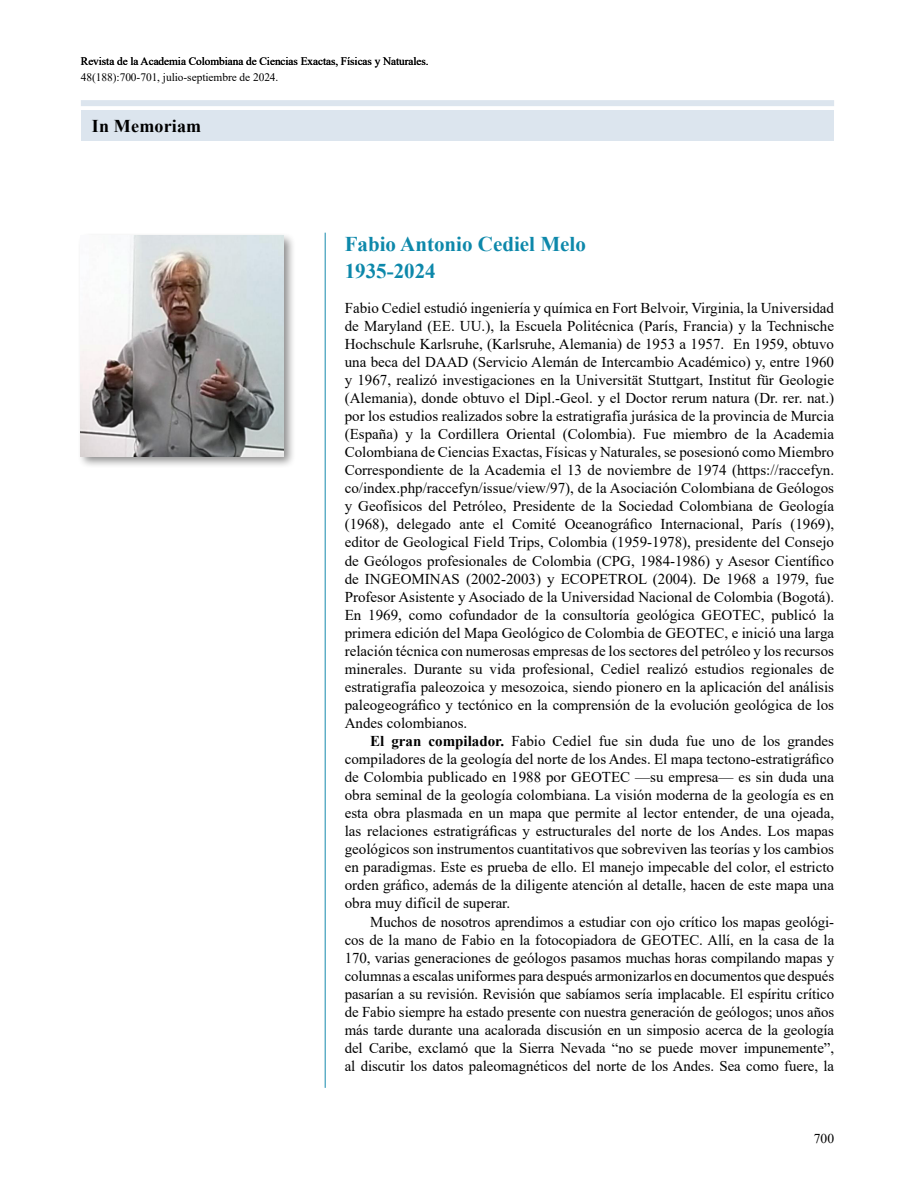
<style>
.page{position:relative;width:915px;height:1191px;background:#fff}
.page>*{position:absolute;margin:0;border:0;box-sizing:border-box;transform-origin:0 0}
.t1{font:700 21px/27px "Times New Roman";color:#0d88aa}
.t2{font:700 18px "Times New Roman";letter-spacing:.01em;color:#000}
.t3{font:15px/18px "Times New Roman";color:#000;text-align:justify}
.t4{font:13.5px "Times New Roman";color:#000}
.t5{font:11.4px/15.3px "Times New Roman";letter-spacing:-.005em;color:#000}
.s1{font-weight:700}
</style>
<div class="page">
<div style="left:81px;top:100px;width:752px;height:6px;background:#dce5ee"></div>
<div style="left:81px;top:111px;width:752px;height:30px;background:#dce5ee"></div>
<div style="left:77px;top:232px;width:219px;height:237px;background:#000;opacity:.45"></div>
<img style="left:81px;top:236px;width:203px;height:220px">
<hr style="left:325px;top:233px;width:1px;height:854px;background:#1589ac">
<p class="t5" style="left:81px;top:53px;width:349px">Revista de la Academia Colombiana de Ciencias Exactas, Físicas y Naturales.<br>48(188):700-701, julio-septiembre de 2024.</p>
<p class="t2" style="left:92px;top:113px;width:111px">In Memoriam</p>
<h1 class="t1" style="left:344px;top:230px;width:242px">Fabio Antonio Cediel Melo<br>1935-2024</h1>
<p class="t3" style="left:344px;top:299px;width:491px">Fabio Cediel estudió ingeniería y química en Fort Belvoir, Virginia, la Universidad de Maryland (EE. UU.), la Escuela Politécnica (París, Francia) y la Technische Hochschule Karlsruhe, (Karlsruhe, Alemania) de 1953 a 1957. En 1959, obtuvo una beca del DAAD (Servicio Alemán de Intercambio Académico) y, entre 1960 y 1967, realizó investigaciones en la Universität Stuttgart, Institut für Geologie (Alemania), donde obtuvo el Dipl.-Geol. y el Doctor rerum natura (Dr. rer. nat.) por los estudios realizados sobre la estratigrafía jurásica de la provincia de Murcia (España) y la Cordillera Oriental (Colombia). Fue miembro de la Academia Colombiana de Ciencias Exactas, Físicas y Naturales, se posesionó como Miembro Correspondiente de la Academia el 13 de noviembre de 1974 (https://raccefyn. co/index.php/raccefyn/issue/view/97), de la Asociación Colombiana de Geólogos y Geofísicos del Petróleo, Presidente de la Sociedad Colombiana de Geología (1968), delegado ante el Comité Oceanográfico Internacional, París (1969), editor de Geological Field Trips, Colombia (1959-1978), presidente del Consejo de Geólogos profesionales de Colombia (CPG, 1984-1986) y Asesor Científico de INGEOMINAS (2002-2003) y ECOPETROL (2004). De 1968 a 1979, fue Profesor Asistente y Asociado de la Universidad Nacional de Colombia (Bogotá).<br>En 1969, como cofundador de la consultoría geológica GEOTEC, publicó la primera edición del Mapa Geológico de Colombia de GEOTEC, e inició una larga relación técnica con numerosas empresas de los sectores del petróleo y los recursos minerales. Durante su vida profesional, Cediel realizó estudios regionales de estratigrafía paleozoica y mesozoica, siendo pionero en la aplicación del análisis paleogeográfico y tectónico en la comprensión de la evolución geológica de los Andes colombianos.</p>
<p class="t3" style="left:344px;top:731px;width:491px;text-indent:26px"><span class="s1">El gran compilador.</span> Fabio Cediel fue sin duda fue uno de los grandes compiladores de la geología del norte de los Andes. El mapa tectono-estratigráfico de Colombia publicado en 1988 por GEOTEC —su empresa— es sin duda una obra seminal de la geología colombiana. La visión moderna de la geología es en esta obra plasmada en un mapa que permite al lector entender, de una ojeada, las relaciones estratigráficas y estructurales del norte de los Andes. Los mapas geológicos son instrumentos cuantitativos que sobreviven las teorías y los cambios en paradigmas. Este es prueba de ello. El manejo impecable del color, el estricto orden gráfico, además de la diligente atención al detalle, hacen de este mapa una obra muy difícil de superar.</p>
<p class="t3" style="left:344px;top:912px;width:491px;text-indent:26px">Muchos de nosotros aprendimos a estudiar con ojo crítico los mapas geológi&shy;cos de la mano de Fabio en la fotocopiadora de GEOTEC. Allí, en la casa de la 170, varias generaciones de geólogos pasamos muchas horas compilando mapas y columnas a escalas uniformes para después armonizarlos en documentos que después pasarían a su revisión. Revisión que sabíamos sería implacable. El espíritu crítico de Fabio siempre ha estado presente con nuestra generación de geólogos; unos años más tarde durante una acalorada discusión en un simposio acerca de la geología del Caribe, exclamó que la Sierra Nevada “no se puede mover impunemente”, al discutir los datos paleomagnéticos del norte de los Andes. Sea como fuere, la</p>
<p class="t4" style="left:813px;top:1128px;width:22px">700</p>
</div>
